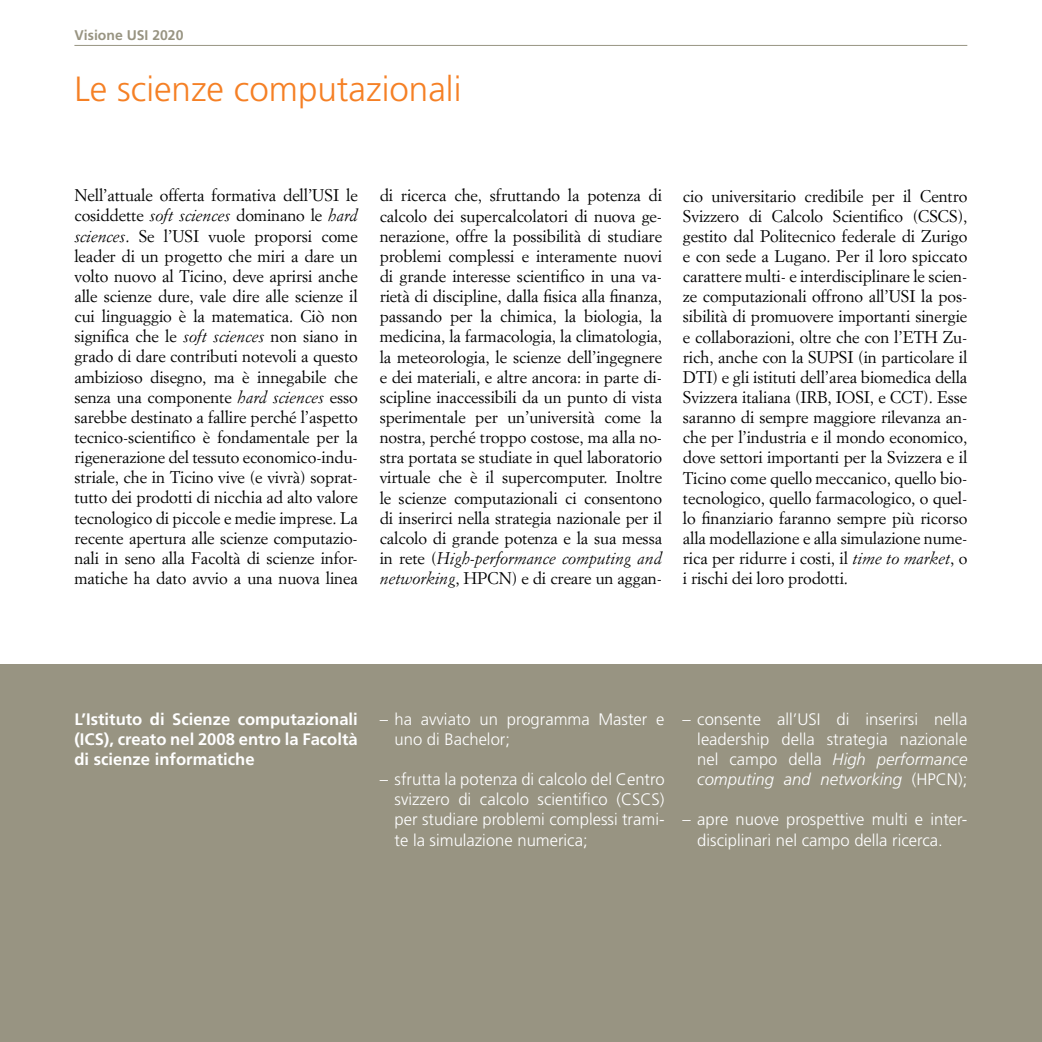
<style>
.page{position:relative;width:1042px;height:1042px;background:#fff}
.page>*{position:absolute;margin:0;border:0;box-sizing:border-box;transform-origin:0 0}
.t1{font:300 35px "Frutiger LT Std";color:#f58025}
.t2{font:16.62px/20.1px "Simoncini Garamond Std";letter-spacing:-.005em;color:#000;text-align:justify}
.t3{font:300 16.62px/20.1px "Frutiger";color:#fff;text-align:justify}
.t4{font:700 16.62px/20.1px "Frutiger";color:#fff;text-align:justify}
.t5{font:700 14px "Frutiger";color:#989482}
.s1{font-style:italic}
</style>
<div class="page">
<div style="left:0;top:664px;width:1042px;height:378px;background:#989482"></div>
<hr style="left:74px;top:45px;width:893px;height:1px;background:#989482">
<p class="t5" style="left:74px;top:27px;width:111px">Visione USI 2020</p>
<h1 class="t1" style="left:74px;top:69px;width:388px">Le scienze computazionali</h1>
<p class="t2" style="left:74px;top:185px;width:285px">Nell’attuale offerta formativa dell’USI le cosiddette <span class="s1">soft sciences</span> dominano le <span class="s1">hard sciences</span>. Se l’USI vuole proporsi come leader di un progetto che miri a dare un volto nuovo al Ticino, deve aprirsi anche alle scienze dure, vale dire alle scienze il cui linguaggio è la matematica. Ciò non significa che le <span class="s1">soft sciences</span> non siano in grado di dare contributi notevoli a questo ambizioso disegno, ma è innegabile che senza una componente <span class="s1">hard sciences</span> esso sarebbe destinato a fallire perché l’aspetto tecnico-scientifico è fondamentale per la rigenerazione del tessuto economico-indu&shy;striale, che in Ticino vive (e vivrà) soprat&shy;tutto dei prodotti di nicchia ad alto valore tecnologico di piccole e medie imprese. La recente apertura alle scienze computazio&shy;nali in seno alla Facoltà di scienze infor&shy;matiche ha dato avvio a una nuova linea</p>
<p class="t2" style="left:380px;top:185px;width:284px">di ricerca che, sfruttando la potenza di calcolo dei supercalcolatori di nuova ge&shy;nerazione, offre la possibilità di studiare problemi complessi e interamente nuovi di grande interesse scientifico in una va&shy;rietà di discipline, dalla fisica alla finanza, passando per la chimica, la biologia, la medicina, la farmacologia, la climatologia, la meteorologia, le scienze dell’ingegnere e dei materiali, e altre ancora: in parte di&shy;scipline inaccessibili da un punto di vista sperimentale per un’università come la nostra, perché troppo costose, ma alla no&shy;stra portata se studiate in quel laboratorio virtuale che è il supercomputer. Inoltre le scienze computazionali ci consentono di inserirci nella strategia nazionale per il calcolo di grande potenza e la sua messa in rete (<span class="s1">High-performance computing and networking</span>, HPCN) e di creare un aggan-</p>
<p class="t2" style="left:683px;top:185px;width:286px">cio universitario credibile per il Centro Svizzero di Calcolo Scientifico (CSCS), gestito dal Politecnico federale di Zurigo e con sede a Lugano. Per il loro spiccato carattere multi- e interdisciplinare le scien&shy;ze computazionali offrono all’USI la pos&shy;sibilità di promuovere importanti sinergie e collaborazioni, oltre che con l’ETH Zu&shy;rich, anche con la SUPSI (in particolare il DTI) e gli istituti dell’area biomedica della Svizzera italiana (IRB, IOSI, e CCT). Esse saranno di sempre maggiore rilevanza an&shy;che per l’industria e il mondo economico, dove settori importanti per la Svizzera e il Ticino come quello meccanico, quello bio&shy;tecnologico, quello farmacologico, o quel&shy;lo finanziario faranno sempre più ricorso alla modellazione e alla simulazione nume&shy;rica per ridurre i costi, il <span class="s1">time to market</span>, o i rischi dei loro prodotti.</p>
<p class="t4" style="left:74px;top:709px;width:285px">L’Istituto di Scienze computazionali (ICS), creato nel 2008 entro la Facoltà di scienze informatiche</p>
<p class="t3" style="left:394px;top:709px;width:271px;text-indent:-15px">– ha avviato un programma Master e uno di Bachelor;</p>
<p class="t3" style="left:394px;top:769px;width:271px;text-indent:-15px">– sfrutta la potenza di calcolo del Centro svizzero di calcolo scientifico (CSCS) per studiare problemi complessi trami&shy;te la simulazione numerica;</p>
<p class="t3" style="left:697px;top:709px;width:271px;text-indent:-15px">– consente all’USI di inserirsi nella leadership della strategia nazionale nel campo della <span class="s1">High performance computing and networking</span> (HPCN);</p>
<p class="t3" style="left:682px;top:810px;width:286px;text-align:center">– apre nuove prospettive multi e inter&shy;disciplinari nel campo della ricerca.</p>
</div>
